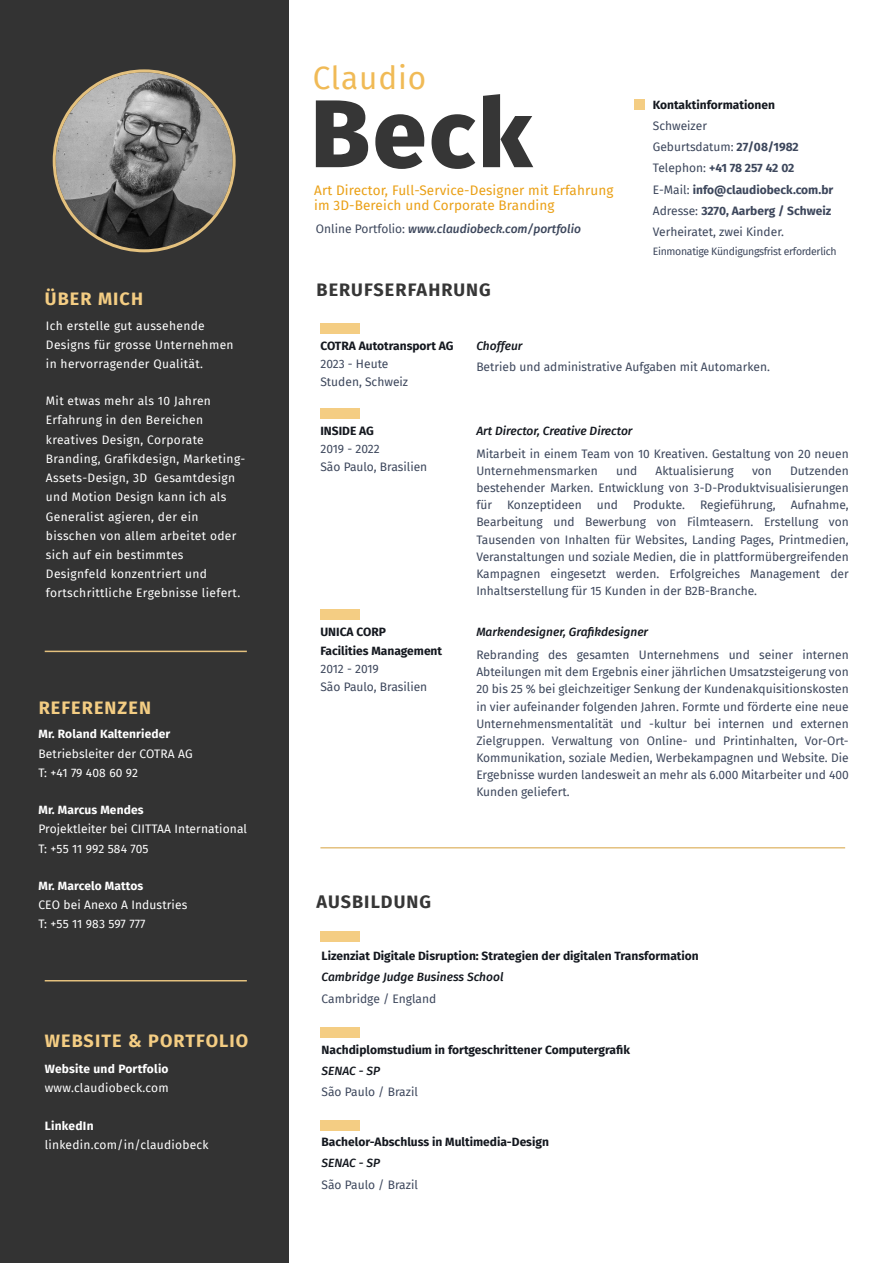
<style>
.page{position:relative;width:893px;height:1263px;background:#fff}
.page>*{position:absolute;margin:0;border:0;box-sizing:border-box;transform-origin:0 0}
.t1{font:800 96px "Fira Sans";color:#363636}
.t2{font:31.5px "Fira Sans";letter-spacing:.03em;color:#f0ba56}
.t3{font:700 18px "Fira Sans";letter-spacing:.06em;color:#f4cd83}
.t4{font:700 18px "Fira Sans";letter-spacing:.06em;color:#363636}
.t5{font:13.5px/15.1px "Fira Sans";letter-spacing:.01em;color:#eaa016}
.t6{font:12px/17.1px "Fira Sans";color:#3d475c}
.t7{font:12px/19.2px "Fira Sans";letter-spacing:.03em;color:#fff}
.t8{font:700 12px/19.2px "Fira Sans";color:#14181f}
.t9{font:12px/19.2px "Fira Sans";letter-spacing:.01em;color:#fff}
.t10{font:italic 500 12px "Fira Sans";color:#14181f}
.t11{font:700 12px "Fira Sans";letter-spacing:.01em;color:#fff}
.t12{font:italic 500 12px "Fira Sans";color:#3d475c}
.t13{font:10.5px "Fira Sans";letter-spacing:-.03em;color:#3d475c}
.s1{font-weight:400;font-style:normal}
.s2{font-weight:700}
</style>
<div class="page">
<hr style="left:320px;top:847px;width:525px;height:1px;background:#e4c17e">
<div style="left:320px;top:931px;width:40px;height:11px;background:#f4cd83"></div>
<div style="left:320px;top:1027px;width:40px;height:10px;background:#f4cd83"></div>
<div style="left:320px;top:1120px;width:40px;height:11px;background:#f4cd83"></div>
<div style="left:0;top:0;width:288px;height:1263px;background:#333"></div>
<svg style="left:53px;top:69px;width:183px;height:183px"></svg>
<div style="left:635px;top:99px;width:10px;height:11px;background:#f4cd83"></div>
<hr style="left:45px;top:651px;width:202px;height:1px;background:#e4c17e">
<hr style="left:45px;top:980px;width:202px;height:1px;background:#e4c17e">
<div style="left:320px;top:408px;width:40px;height:10px;background:#f4cd83"></div>
<div style="left:320px;top:323px;width:40px;height:10px;background:#f4cd83"></div>
<div style="left:320px;top:609px;width:40px;height:10px;background:#f4cd83"></div>
<h2 class="t2" style="left:313px;top:60px;width:115px">Claudio</h2>
<h1 class="t1" style="left:311px;top:77px;width:223px">Beck</h1>
<p class="t5" style="left:314px;top:182px;width:301px">Art Director, Full-Service-Designer mit Erfahrung im 3D-Bereich und Corporate Branding</p>
<p class="t12" style="left:316px;top:222px;width:267px"><span class="s1">Online Portfolio:</span> www.claudiobeck.com/portfolio</p>
<h3 class="t3" style="left:45px;top:288px;width:100px">ÜBER MICH</h3>
<h3 class="t4" style="left:317px;top:279px;width:176px">BERUFSERFAHRUNG</h3>
<p class="t8" style="left:653px;top:95px;width:124px">Kontaktinformationen</p>
<p class="t6" style="left:653px;top:115px;width:182px;line-height:21.1px">Schweizer<br>Geburtsdatum: <span class="s2">27/08/1982<br></span>Telephon: <span class="s2">+41 78 257 42 02<br></span>E-Mail: <span class="s2">info@claudiobeck.com.br<br></span>Adresse: <span class="s2">3270, Aarberg / Schweiz<br></span>Verheiratet, zwei Kinder.</p>
<p class="t13" style="left:653px;top:245px;width:185px">Einmonatige Kündigungsfrist erforderlich</p>
<p class="t7" style="left:46px;top:316px;width:189px">Ich erstelle gut aussehende<br>Designs für grosse Unternehmen in hervorragender Qualität.</p>
<p class="t7" style="left:46px;top:392px;width:201px">Mit etwas mehr als 10 Jahren<br>Erfahrung in den Bereichen kreatives Design, Corporate<br>Branding, Grafikdesign, Marketing-<br>Assets-Design, 3D Gesamtdesign und Motion Design kann ich als<br>Generalist agieren, der ein bisschen von allem arbeitet oder sich auf ein bestimmtes<br>Designfeld konzentriert und fortschrittliche Ergebnisse liefert.</p>
<h3 class="t3" style="left:39px;top:697px;width:114px">REFERENZEN</h3>
<p class="t11" style="left:38px;top:727px;width:133px">Mr. Roland Kaltenrieder</p>
<p class="t9" style="left:38px;top:744px;width:156px">Betriebsleiter der COTRA AG<br>T: +41 79 408 60 92</p>
<p class="t11" style="left:38px;top:803px;width:107px">Mr. Marcus Mendes</p>
<p class="t9" style="left:38px;top:820px;width:210px">Projektleiter bei CIITTAA International<br>T: +55 11 992 584 705</p>
<p class="t11" style="left:38px;top:878px;width:106px">Mr. Marcelo Mattos</p>
<p class="t9" style="left:38px;top:895px;width:150px">CEO bei Anexo A Industries<br>T: +55 11 983 597 777</p>
<h3 class="t3" style="left:45px;top:1030px;width:205px">WEBSITE &amp; PORTFOLIO</h3>
<p class="t11" style="left:45px;top:1062px;width:125px">Website und Portfolio</p>
<p class="t7" style="left:45px;top:1079px;width:126px">www.claudiobeck.com</p>
<p class="t11" style="left:45px;top:1118px;width:50px">LinkedIn</p>
<p class="t7" style="left:45px;top:1135px;width:166px">linkedin.com/in/claudiobeck</p>
<p class="t8" style="left:320px;top:336px;width:135px">COTRA Autotransport AG</p>
<p class="t6" style="left:320px;top:355px;width:89px;line-height:18px">2023 - Heute<br>Studen, Schweiz</p>
<p class="t8" style="left:320px;top:421px;width:55px">INSIDE AG</p>
<p class="t6" style="left:320px;top:440px;width:108px;line-height:18px">2019 - 2022<br>São Paulo, Brasilien</p>
<p class="t8" style="left:320px;top:623px;width:123px">UNICA CORP<br>Facilities Management</p>
<p class="t6" style="left:320px;top:660px;width:108px;line-height:18px">2012 - 2019<br>São Paulo, Brasilien</p>
<p class="t10" style="left:476px;top:338px;width:48px">Choffeur</p>
<p class="t6" style="left:476px;top:358px;width:295px">Betrieb und administrative Aufgaben mit Automarken.</p>
<p class="t10" style="left:476px;top:424px;width:158px">Art Director, Creative Director</p>
<p class="t6" style="left:476px;top:446px;width:374px">Mitarbeit in einem Team von 10 Kreativen. Gestaltung von 20 neuen<br>Unternehmensmarken</p>
<p class="t6" style="left:616px;top:463px;width:23px">und</p>
<p class="t6" style="left:656px;top:463px;width:80px">Aktualisierung</p>
<p class="t6" style="left:752px;top:463px;width:21px">von</p>
<p class="t6" style="left:476px;top:463px;width:374px;text-align:justify;text-indent:314px">Dutzenden bestehender Marken. Entwicklung von 3-D-Produktvisualisierungen für</p>
<p class="t6" style="left:507px;top:497px;width:76px">Konzeptideen</p>
<p class="t6" style="left:597px;top:497px;width:23px">und</p>
<p class="t6" style="left:633px;top:497px;width:53px">Produkte.</p>
<p class="t6" style="left:700px;top:497px;width:77px">Regieführung,</p>
<p class="t6" style="left:476px;top:497px;width:374px;text-align:justify;text-indent:314px">Aufnahme, Bearbeitung und Bewerbung von Filmteasern. Erstellung von Tausenden von Inhalten für Websites, Landing Pages, Printmedien, Veranstaltungen und soziale Medien, die in plattformübergreifenden Kampagnen eingesetzt werden. Erfolgreiches Management der Inhaltserstellung für 15 Kunden in der B2B-Branche.</p>
<p class="t10" style="left:476px;top:625px;width:173px">Markendesigner, Grafikdesigner</p>
<p class="t6" style="left:476px;top:647px;width:374px;text-align:justify">Rebranding des gesamten Unternehmens und seiner internen Abteilungen mit dem Ergebnis einer jährlichen Umsatzsteigerung von 20 bis 25 % bei gleichzeitiger Senkung der Kundenakquisitionskosten in vier aufeinander folgenden Jahren. Formte und förderte eine neue Unternehmensmentalität und -kultur bei internen und externen Zielgruppen. Verwaltung von Online- und Printinhalten, Vor-Ort-Kommunikation, soziale Medien, Werbekampagnen und Website. Die Ergebnisse wurden landesweit an mehr als 6.000 Mitarbeiter und 400<br>Kunden geliefert.</p>
<h3 class="t4" style="left:317px;top:891px;width:116px">AUSBILDUNG</h3>
<p class="t8" style="left:322px;top:947px;width:379px">Lizenziat Digitale Disruption: Strategien der digitalen Transformation</p>
<p class="t10" style="left:322px;top:970px;width:183px">Cambridge Judge Business School</p>
<p class="t6" style="left:322px;top:990px;width:116px">Cambridge / England</p>
<p class="t8" style="left:322px;top:1040px;width:310px">Nachdiplomstudium in fortgeschrittener Computergrafik</p>
<p class="t10" style="left:322px;top:1064px;width:60px">SENAC - SP</p>
<p class="t6" style="left:322px;top:1084px;width:98px">São Paulo / Brazil</p>
<p class="t8" style="left:322px;top:1132px;width:229px">Bachelor-Abschluss in Multimedia-Design</p>
<p class="t10" style="left:322px;top:1156px;width:60px">SENAC - SP</p>
<p class="t6" style="left:322px;top:1176px;width:98px">São Paulo / Brazil</p>
</div>
